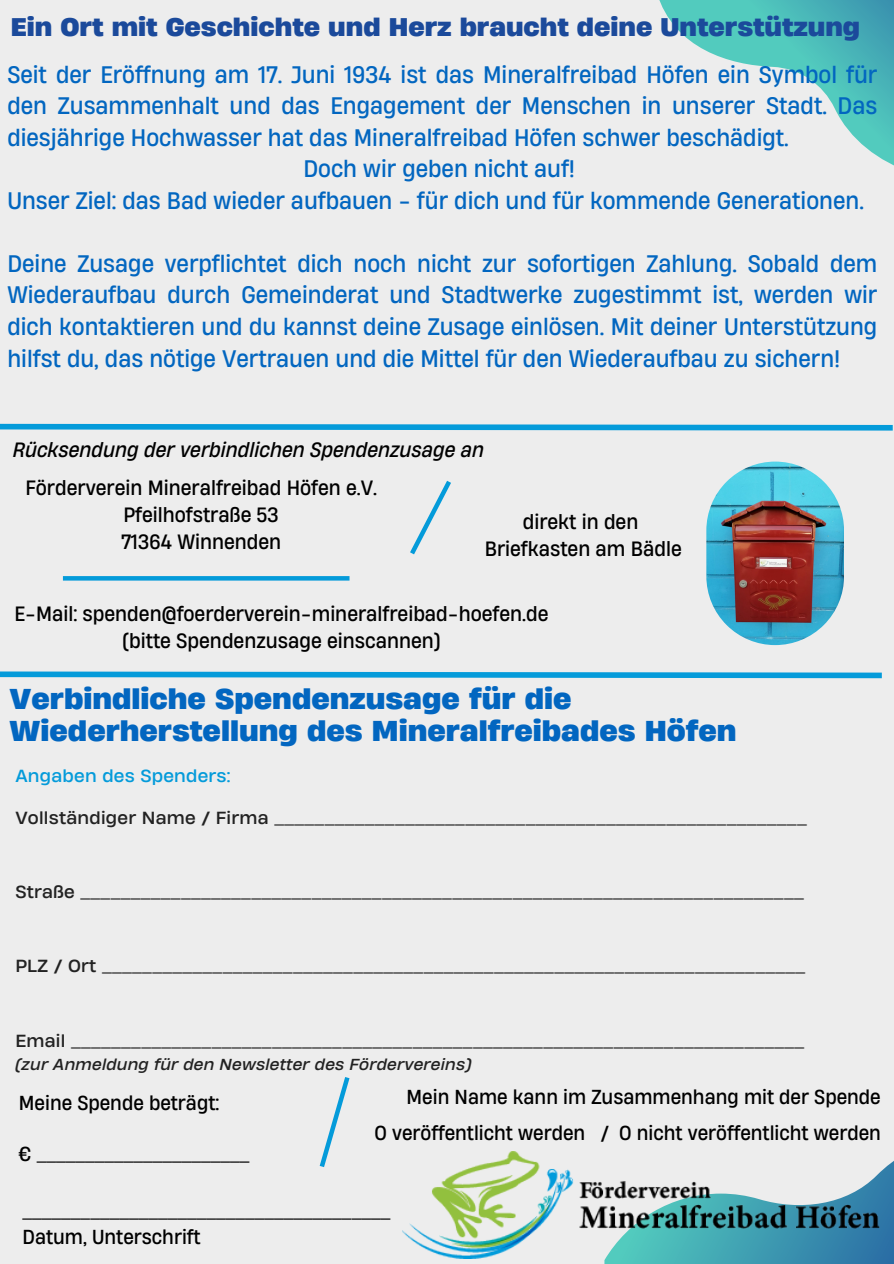
<style>
.page{position:relative;width:894px;height:1264px;background:#fff}
.page>*{position:absolute;margin:0;border:0;box-sizing:border-box;transform-origin:0 0}
.t1{font:700 27px/31.5px "Heading Now 76";color:#0266c0}
.t2{font:700 24px "Heading Now 76";color:#1b4a9b}
.t3{font:22.5px/31.5px "Heading Now 64";color:#0266c0;text-align:justify}
.t4{font:19.5px/27px "Heading Now 64";color:#000;text-align:center}
.t5{font:italic 19.5px "Heading Now 64";color:#000}
.t6{font:19.05px/25.8px "Heading Now 64";color:#000}
.t7{font:16.5px "Heading Now 74";letter-spacing:.015em;color:#222}
.t8{font:16.5px "Heading Now 74";letter-spacing:.015em;color:#049bda}
.t9{font:italic 15px "Heading Now 74";letter-spacing:.015em;color:#222}
</style>
<div class="page">
<div style="left:0;top:0;width:893px;height:1263px;background:#ededed"></div>
<svg style="left:319px;top:1077px;width:31px;height:90px"></svg>
<svg style="left:0;top:423px;width:893px;height:8px"></svg>
<svg style="left:0;top:671px;width:882px;height:8px"></svg>
<svg style="left:604px;top:1161px;width:289px;height:102px"></svg>
<img style="left:403px;top:1151px;width:478px;height:107px">
<svg style="left:659px;top:0;width:234px;height:165px"></svg>
<img style="left:706px;top:461px;width:137px;height:184px">
<svg style="left:410px;top:480px;width:41px;height:75px"></svg>
<svg style="left:63px;top:576px;width:286px;height:4px"></svg>
<h4 class="t2" style="left:11px;top:10px;width:850px">Ein Ort mit Geschichte und Herz braucht deine Unterstützung</h4>
<h4 class="t3" style="left:7px;top:58px;width:871px">Seit der Eröffnung am 17. Juni 1934 ist das Mineralfreibad Höfen ein Symbol für</h4>
<h4 class="t3" style="left:7px;top:90px;width:871px">den Zusammenhalt und das Engagement der Menschen in unserer Stadt. Das</h4>
<h4 class="t3" style="left:7px;top:121px;width:782px">diesjährige Hochwasser hat das Mineralfreibad Höfen schwer beschädigt.</h4>
<h4 class="t3" style="left:303px;top:153px;width:273px">Doch wir geben nicht auf!</h4>
<h4 class="t3" style="left:7px;top:184px;width:857px">Unser Ziel: das Bad wieder aufbauen - für dich und für kommende Generationen.</h4>
<h4 class="t3" style="left:7px;top:247px;width:871px">Deine Zusage verpflichtet dich noch nicht zur sofortigen Zahlung. Sobald dem Wiederaufbau durch Gemeinderat und Stadtwerke zugestimmt ist, werden wir dich kontaktieren und du kannst deine Zusage einlösen. Mit deiner Unterstützung hilfst du, das nötige Vertrauen und die Mittel für den Wiederaufbau zu sichern!</h4>
<h4 class="t5" style="left:13px;top:436px;width:473px">Rücksendung der verbindlichen Spendenzusage an</h4>
<h4 class="t4" style="left:25px;top:473px;width:353px">Förderverein Mineralfreibad Höfen e.V.<br>Pfeilhofstraße 53<br>71364 Winnenden</h4>
<p class="t4" style="left:484px;top:508px;width:198px">direkt in den<br>Briefkasten am Bädle</p>
<h4 class="t4" style="left:15px;top:599px;width:535px">E-Mail: spenden@foerderverein-mineralfreibad-hoefen.de (bitte Spendenzusage einscannen)</h4>
<h1 class="t1" style="left:10px;top:683px;width:728px">Verbindliche Spendenzusage für die<br>Wiederherstellung des Mineralfreibades Höfen</h1>
<p class="t8" style="left:15px;top:764px;width:216px">Angaben des Spenders:</p>
<h3 class="t7" style="left:15px;top:806px;width:792px">Vollständiger Name / Firma _____________________________________________________</h3>
<h3 class="t7" style="left:15px;top:880px;width:789px">Straße ________________________________________________________________________</h3>
<h4 class="t7" style="left:15px;top:955px;width:791px">PLZ / Ort ______________________________________________________________________</h4>
<p class="t7" style="left:15px;top:1029px;width:790px">Email _________________________________________________________________________</p>
<h4 class="t9" style="left:15px;top:1054px;width:457px">(zur Anmeldung für den Newsletter des Fördervereins)</h4>
<p class="t6" style="left:19px;top:1089px;width:202px">Meine Spende beträgt:</p>
<p class="t6" style="left:19px;top:1141px;width:232px">€ ______________________</p>
<p class="t6" style="left:406px;top:1083px;width:475px">Mein Name kann im Zusammenhang mit der Spende</p>
<p class="t6" style="left:374px;top:1119px;width:508px">O veröffentlicht werden / O nicht veröffentlicht werden</p>
<p class="t6" style="left:23px;top:1197px;width:369px">______________________________________<br>Datum, Unterschrift</p>
</div>
